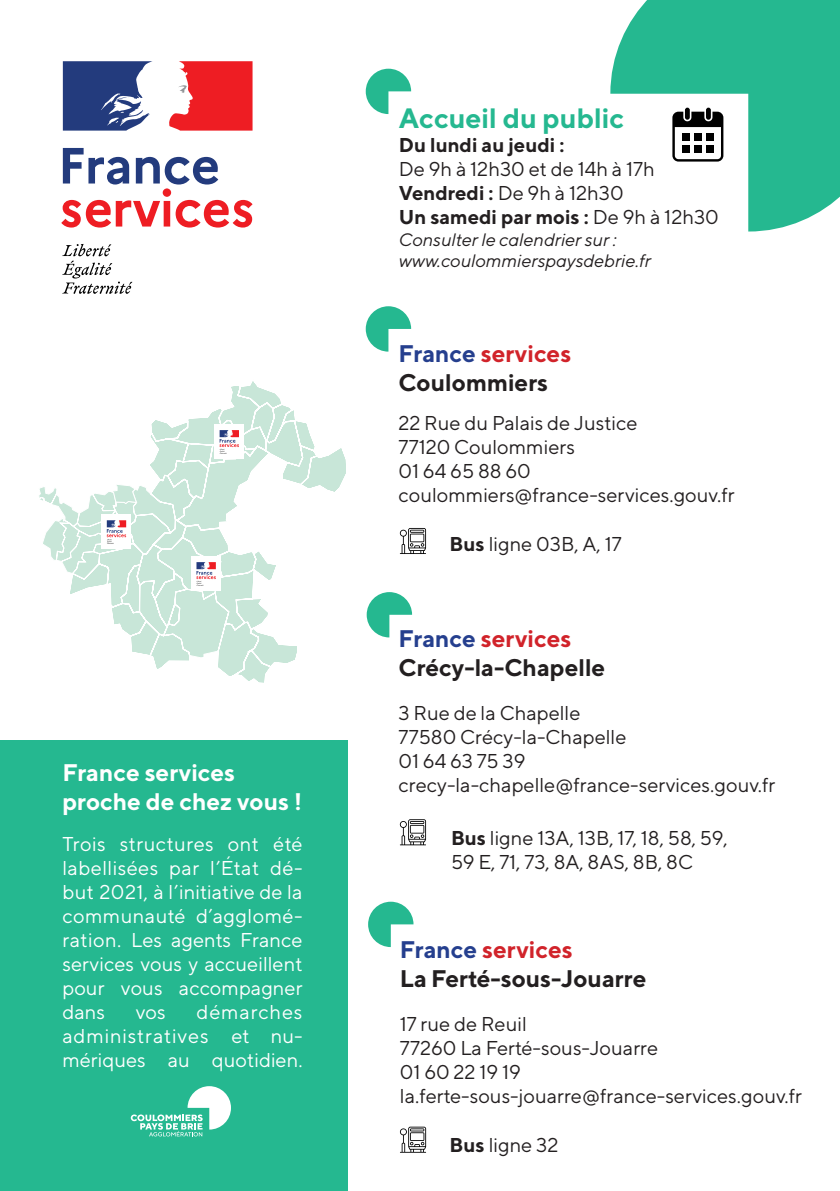
<style>
.page{position:relative;width:840px;height:1191px;background:#fff}
.page>*{position:absolute;margin:0;border:0;box-sizing:border-box;transform-origin:0 0}
.t1{font:700 28px "TT Norms";color:#25b890}
.t2{font:700 24px "TT Norms";color:#231f20}
.t3{font:700 24px "TT Norms";color:#d1232a}
.t4{font:700 24px "TT Norms";color:#fff}
.t5{font:20px "TT Norms";color:#231f20}
.t6{font:20px/24px "TT Norms";color:#fff;text-align:justify}
.t7{font:700 20px "TT Norms";color:#231f20}
.t8{font:italic 18px "TT Norms";color:#231f20}
.s1{font-weight:700}
.s2{font-weight:400}
.s3{color:#253f8e}
</style>
<div class="page">
<svg style="left:39px;top:381px;width:307px;height:302px"></svg>
<svg style="left:109px;top:483px;width:28px;height:21px"></svg>
<div style="left:191px;top:556px;width:29px;height:35px;background:#fff"></div>
<svg style="left:196px;top:562px;width:20px;height:24px"></svg>
<div style="left:214px;top:424px;width:30px;height:35px;background:#fff"></div>
<svg style="left:219px;top:430px;width:20px;height:24px"></svg>
<div style="left:101px;top:514px;width:30px;height:35px;background:#fff"></div>
<svg style="left:106px;top:520px;width:20px;height:24px"></svg>
<div style="left:0;top:741px;width:348px;height:450px;background:#25b890"></div>
<svg style="left:366px;top:592px;width:46px;height:45px"></svg>
<svg style="left:131px;top:1086px;width:100px;height:50px"></svg>
<svg style="left:368px;top:901px;width:45px;height:46px"></svg>
<svg style="left:365px;top:306px;width:46px;height:45px"></svg>
<svg style="left:399px;top:528px;width:27px;height:26px"></svg>
<svg style="left:399px;top:819px;width:27px;height:26px"></svg>
<svg style="left:400px;top:1126px;width:26px;height:26px"></svg>
<svg style="left:61px;top:148px;width:191px;height:79px"></svg>
<svg style="left:63px;top:61px;width:89px;height:70px"></svg>
<svg style="left:169px;top:61px;width:83px;height:70px"></svg>
<svg style="left:62px;top:244px;width:70px;height:50px"></svg>
<svg style="left:610px;top:0;width:229px;height:231px;fill:#25b890"></svg>
<svg style="left:365px;top:69px;width:46px;height:45px"></svg>
<p class="t4" style="left:62px;top:757px;width:174px">France services</p>
<p class="t4" style="left:62px;top:786px;width:241px">proche de chez vous !</p>
<p class="t6" style="left:62px;top:831px;width:241px">Trois structures ont été labellisées par l’État dé&shy;but 2021, à l’initiative de la</p>
<p class="t6" style="left:62px;top:903px;width:241px">communauté d’agglomé&shy;ration. Les agents France services vous y accueillent pour vous accompagner dans</p>
<p class="t6" style="left:62px;top:999px;width:241px;text-indent:134px">démarches administratives et nu&shy;mériques au quotidien.</p>
<p class="t6" style="left:136px;top:999px;width:31px">vos</p>
<p class="t1" style="left:398px;top:100px;width:227px">Accueil du public</p>
<p class="t7" style="left:398px;top:132px;width:167px">Du lundi au jeudi :</p>
<p class="t5" style="left:398px;top:157px;width:257px">De 9h à 12h30 et de 14h à 17h</p>
<p class="t5" style="left:398px;top:181px;width:226px"><span class="s1">Vendredi :</span> De 9h à 12h30</p>
<p class="t7" style="left:398px;top:204px;width:321px">Un samedi par mois : <span class="s2">De 9h à 12h30</span></p>
<p class="t8" style="left:398px;top:228px;width:219px">Consulter le calendrier sur :</p>
<p class="t8" style="left:398px;top:250px;width:254px">www.coulommierspaysdebrie.fr</p>
<p class="t3" style="left:398px;top:339px;width:174px"><span class="s3">France</span> services</p>
<p class="t2" style="left:398px;top:368px;width:151px">Coulommiers</p>
<p class="t5" style="left:398px;top:410px;width:240px">22 Rue du Palais de Justice</p>
<p class="t5" style="left:398px;top:434px;width:178px">77120 Coulommiers</p>
<p class="t5" style="left:398px;top:458px;width:134px">01 64 65 88 60</p>
<p class="t5" style="left:398px;top:482px;width:337px">coulommiers@france-services.gouv.fr</p>
<p class="t5" style="left:449px;top:532px;width:173px"><span class="s1">Bus</span> ligne 03B, A, 17</p>
<p class="t3" style="left:398px;top:624px;width:174px"><span class="s3">France</span> services</p>
<p class="t2" style="left:398px;top:653px;width:208px">Crécy-la-Chapelle</p>
<p class="t5" style="left:398px;top:701px;width:183px">3 Rue de la Chapelle</p>
<p class="t5" style="left:398px;top:725px;width:229px">77580 Crécy-la-Chapelle</p>
<p class="t5" style="left:398px;top:749px;width:128px">01 64 63 75 39</p>
<p class="t5" style="left:398px;top:773px;width:378px">crecy-la-chapelle@france-services.gouv.fr</p>
<p class="t5" style="left:451px;top:825px;width:278px"><span class="s1">Bus</span> ligne 13A, 13B, 17, 18, 58, 59,</p>
<p class="t5" style="left:451px;top:849px;width:243px">59 E, 71, 73, 8A, 8AS, 8B, 8C</p>
<p class="t3" style="left:399px;top:934px;width:174px"><span class="s3">France</span> services</p>
<p class="t2" style="left:399px;top:963px;width:248px">La Ferté-sous-Jouarre</p>
<p class="t5" style="left:399px;top:1011px;width:128px">17 rue de Reuil</p>
<p class="t5" style="left:399px;top:1035px;width:260px">77260 La Ferté-sous-Jouarre</p>
<p class="t5" style="left:399px;top:1059px;width:122px">01 60 22 19 19</p>
<p class="t5" style="left:399px;top:1083px;width:403px">la.ferte-sous-jouarre@france-services.gouv.fr</p>
<p class="t5" style="left:449px;top:1132px;width:110px"><span class="s1">Bus</span> ligne 32</p>
</div>
